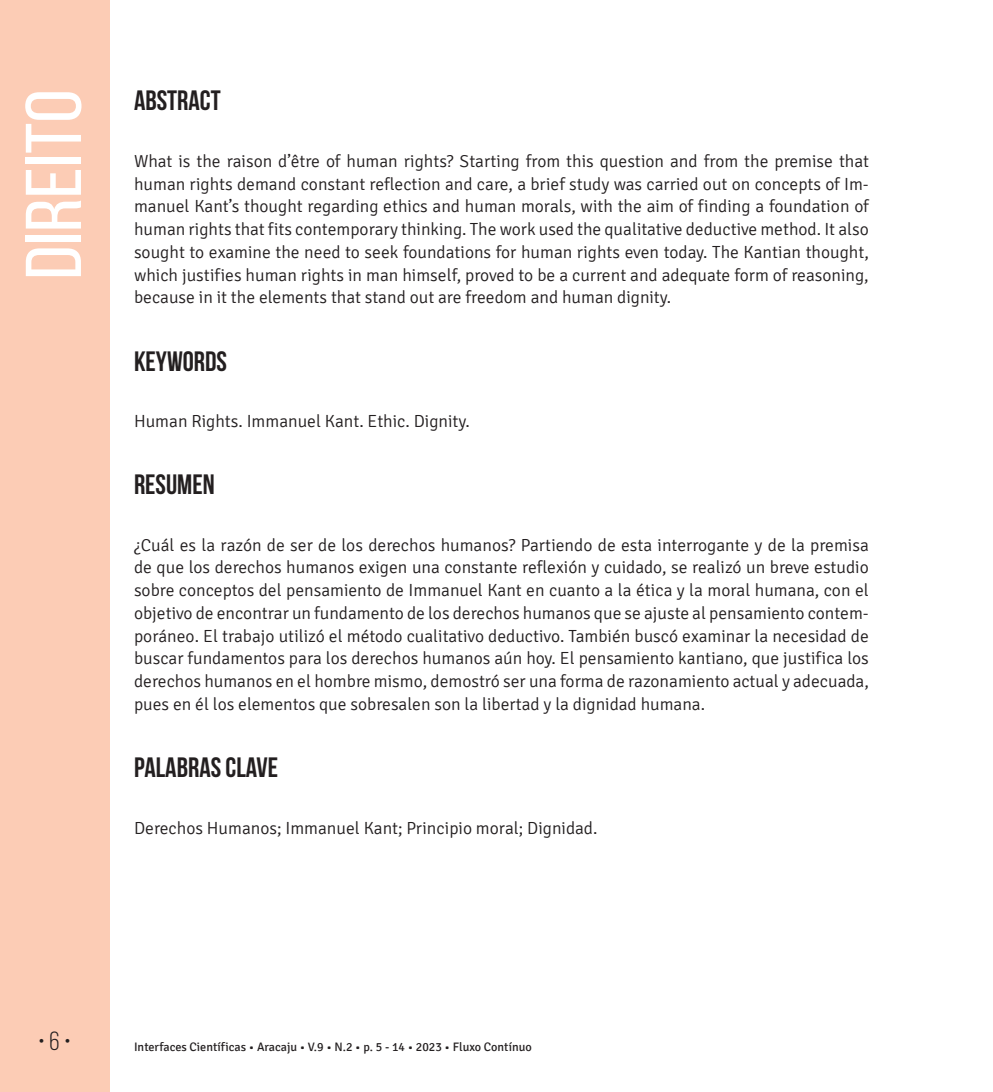
<style>
.page{position:relative;width:993px;height:1092px;background:#fff}
.page>*{position:absolute;margin:0;border:0;box-sizing:border-box;transform-origin:0 0}
.t1{font:78.75px "Bebas Neue";color:#fff;scale:1.09 1}
.t2{font:700 28px "Bebas Neue";color:#231f20}
.t3{font:26.25px "Bebas Neue";color:#231f20}
.t4{font:300 17.5px/22.8px "Signika";color:#231f20;text-align:justify}
.t5{font:12.25px "Signika";color:#231f20}
</style>
<div class="page">
<div style="left:0;top:0;width:109px;height:1091px;background:#fcccb5"></div>
<h1 class="t1" style="left:11px;top:279px;width:176px;rotate:-90deg">Direito</h1>
<h2 class="t2" style="left:134px;top:85px;width:88px">ABSTRACT</h2>
<p class="t4" style="left:134px;top:150px;width:736px">What is the raison d’être of human rights? Starting from this question and from the premise that human rights demand constant reflection and care, a brief study was carried out on concepts of Im&shy;manuel Kant’s thought regarding ethics and human morals, with the aim of finding a foundation of human rights that fits contemporary thinking. The work used the qualitative deductive method. It also sought to examine the need to seek foundations for human rights even today. The Kantian thought, which justifies human rights in man himself, proved to be a current and adequate form of reasoning, because in it the elements that stand out are freedom and human dignity.</p>
<h2 class="t2" style="left:134px;top:345px;width:94px">KEYWORDS</h2>
<p class="t4" style="left:134px;top:410px;width:337px">Human Rights. Immanuel Kant. Ethic. Dignity.</p>
<h2 class="t2" style="left:134px;top:469px;width:82px">RESUMEN</h2>
<p class="t4" style="left:134px;top:533px;width:736px">¿Cuál es la razón de ser de los derechos humanos? Partiendo de esta interrogante y de la premisa de que los derechos humanos exigen una constante reflexión y cuidado, se realizó un breve estudio sobre conceptos del pensamiento de Immanuel Kant en cuanto a la ética y la moral humana, con el objetivo de encontrar un fundamento de los derechos humanos que se ajuste al pensamiento contem&shy;poráneo. El trabajo utilizó el método cualitativo deductivo. También buscó examinar la necesidad de buscar fundamentos para los derechos humanos aún hoy. El pensamiento kantiano, que justifica los derechos humanos en el hombre mismo, demostró ser una forma de razonamiento actual y adecuada, pues en él los elementos que sobresalen son la libertad y la dignidad humana.</p>
<h2 class="t2" style="left:134px;top:752px;width:146px">PALABRAS CLAVE</h2>
<p class="t4" style="left:134px;top:816px;width:464px">Derechos Humanos; Immanuel Kant; Principio moral; Dignidad.</p>
<h3 class="t3" style="left:38px;top:1026px;width:35px">• 6 •</h3>
<p class="t5" style="left:134px;top:1040px;width:399px">Interfaces Científicas • Aracaju • V.9 • N.2 • p. 5 - 14 • 2023 • Fluxo Contínuo</p>
</div>
